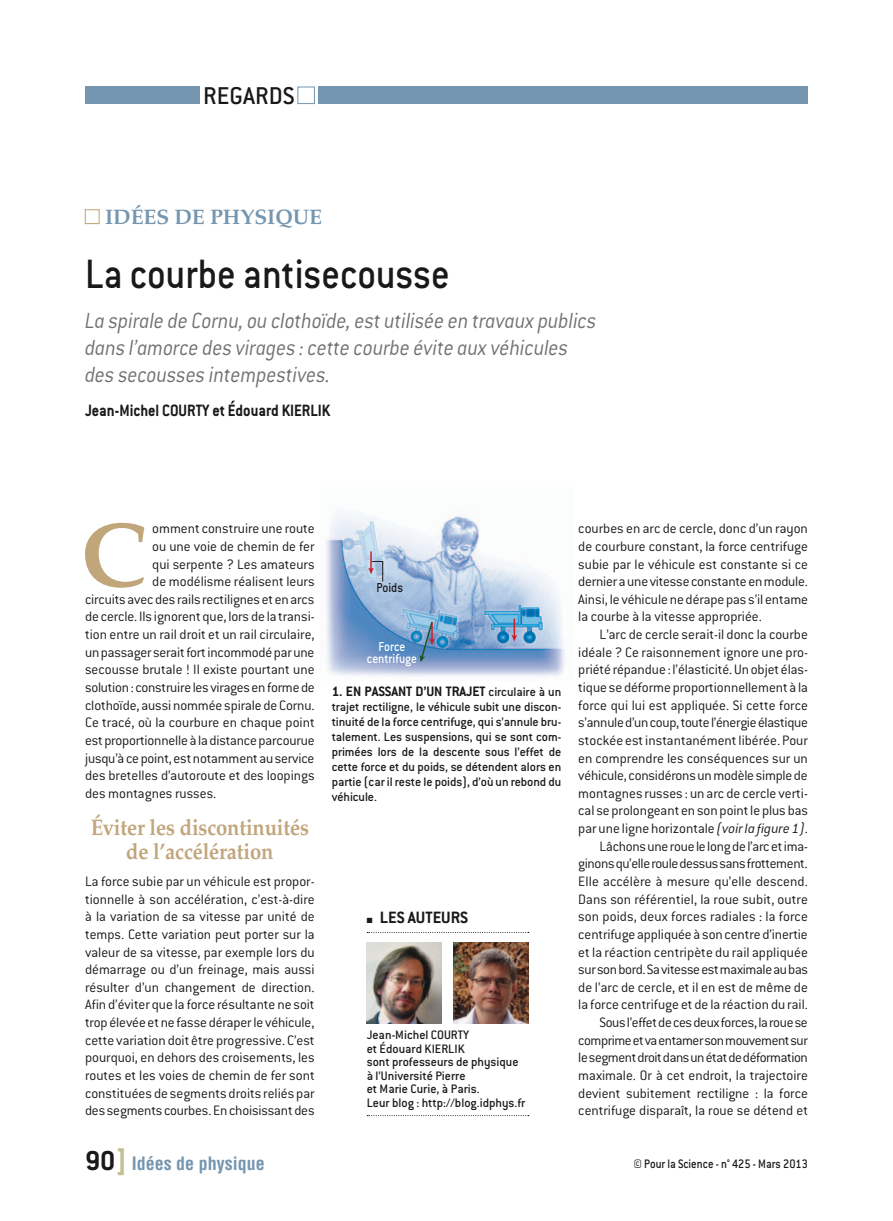
<style>
.page{position:relative;width:893px;height:1221px;background:#fff}
.page>*{position:absolute;margin:0;border:0;box-sizing:border-box;transform-origin:0 0}
._005_texte_courant_l{font:700 91.05px "Palatino";color:#c1a57b}
._001_titre{font:500 45px "Conduit ITC";color:#1a181b;scale:.9 1}
.t1{font:500 26.7px "Conduit ITC";color:#1a181b}
._002_chapeau{font:italic 300 24px/27px "Conduit ITC";color:#707173;scale:.9 1}
.inter_2_lignes_bleu{font:700 22.5px/24px "Palatino";letter-spacing:-.01em;color:#c1a57b;text-align:center;scale:.9 1}
.t2{font:700 21px "Palatino";color:#7596b0}
._003_auteur{font:700 18px "Conduit ITC";color:#1a181b;scale:.9 1}
.t3{font:700 condensed 18px "Helvetica";color:#7596b0}
._003_auteur-2{font:700 18px "Conduit ITC";color:#1a181b}
._005_texte_courant{font:300 15px/17.7px "Conduit ITC";color:#1a181b;text-align:justify}
._005_texte_courant_a{font:300 15px/17.5px "Conduit ITC";letter-spacing:-.005em;color:#1a181b;text-align:justify}
._005_texte_courant_l-2{font:300 15px "Conduit ITC";letter-spacing:-.005em;color:#1a181b}
._007_légende{font:700 15px "Conduit ITC";letter-spacing:-.005em;color:#1a181b}
.nomenclature_icono{font:500 14.25px/12.8px "Conduit ITC";color:#fff;text-align:center;scale:.9 1}
.nomenclature_icono-2{font:500 14.25px "Conduit ITC";color:#1a181b;scale:.9 1}
._007_légende-2{font:500 13.5px/15px "Conduit ITC";color:#1a181b;text-align:justify}
._007_légende-3{font:500 13.5px "Conduit ITC";color:#1a181b;scale:.9 1}
.s1{font-weight:500;font-size:13.5px}
.s2{font-style:italic}
.s3{font-family:"Conduit ITC";font-stretch:normal;font-size:30px;color:#1a181b}
.s4{font-family:"Conduit ITC";font-stretch:normal;font-size:30px;color:#c2bf92}
</style>
<div class="page">
<img style="left:326px;top:509px;width:239px;height:168px">
<div style="left:85px;top:87px;width:115px;height:17px;background:#7596b0"></div>
<div style="left:298px;top:87px;width:17px;height:17px;border:1px solid #7596b0"></div>
<div style="left:85px;top:209px;width:15px;height:15px;border:1px solid #c1a57b"></div>
<div style="left:318px;top:87px;width:490px;height:17px;background:#7596b0"></div>
<svg style="left:367px;top:1115px;width:162px;height:1px"></svg>
<img style="left:367px;top:942px;width:75px;height:81px">
<img style="left:453px;top:942px;width:75px;height:81px">
<svg style="left:512px;top:618px;width:5px;height:23px"></svg>
<svg style="left:420px;top:620px;width:15px;height:42px"></svg>
<svg style="left:368px;top:551px;width:15px;height:31px"></svg>
<p class="t1" style="left:203px;top:80px;width:93px">REGARDS</p>
<p class="t2" style="left:105px;top:204px;width:218px">IDÉES DE PHYSIQUE</p>
<p class="_001_titre" style="left:85px;top:248px;width:407px">La courbe antisecousse</p>
<p class="_002_chapeau" style="left:85px;top:307px;width:570px">La spirale de Cornu, ou clothoïde, est utilisée en travaux publics dans l’amorce des virages : cette courbe évite aux véhicules des secousses intempestives.</p>
<p class="_003_auteur" style="left:85px;top:400px;width:274px">Jean-Michel COURTY et Édouard KIERLIK</p>
<p class="_005_texte_courant_l" style="left:81px;top:502px;width:67px">C</p>
<p class="_005_texte_courant_l-2" style="left:152px;top:520px;width:164px">omment construire une route</p>
<p class="_005_texte_courant_l-2" style="left:152px;top:538px;width:164px">ou une voie de chemin de fer</p>
<p class="_005_texte_courant_l-2" style="left:152px;top:555px;width:164px">qui serpente ? Les amateurs</p>
<p class="_005_texte_courant_l-2" style="left:152px;top:573px;width:164px">de modélisme réalisent leurs</p>
<p class="_005_texte_courant_l-2" style="left:85px;top:591px;width:231px">circuits avec des rails rectilignes et en arcs</p>
<p class="_005_texte_courant_l-2" style="left:85px;top:608px;width:231px">de cercle. Ils ignorent que, lors de la transi-</p>
<p class="_005_texte_courant_l-2" style="left:85px;top:626px;width:231px">tion entre un rail droit et un rail circulaire,</p>
<p class="_005_texte_courant_l-2" style="left:85px;top:644px;width:231px">un passager serait fort incommodé par une</p>
<p class="_005_texte_courant_l-2" style="left:85px;top:661px;width:231px">secousse brutale ! Il existe pourtant une</p>
<p class="_005_texte_courant_l-2" style="left:85px;top:679px;width:231px">solution: construire les virages en forme de</p>
<p class="_005_texte_courant_l-2" style="left:85px;top:696px;width:231px">clothoïde, aussi nommée spirale de Cornu.</p>
<p class="_005_texte_courant_l-2" style="left:85px;top:714px;width:231px">Ce tracé, où la courbure en chaque point</p>
<p class="_005_texte_courant_l-2" style="left:85px;top:732px;width:231px">est proportionnelle à la distance parcourue</p>
<p class="_005_texte_courant_l-2" style="left:85px;top:749px;width:231px">jusqu’à ce point, est notamment au service</p>
<p class="_005_texte_courant_l-2" style="left:85px;top:767px;width:231px">des bretelles d’autoroute et des loopings</p>
<p class="_005_texte_courant_l-2" style="left:85px;top:785px;width:133px">des montagnes russes.</p>
<p class="inter_2_lignes_bleu" style="left:91px;top:815px;width:244px">Éviter les discontinuités de l’accélération</p>
<p class="_005_texte_courant_a" style="left:85px;top:872px;width:231px">La force subie par un véhicule est propor&shy;tionnelle à son accélération, c’est-à-dire à la variation de sa vitesse par unité de temps. Cette variation peut porter sur la valeur de sa vitesse, par exemple lors du démarrage ou d’un freinage, mais aussi résulter d’un changement de direction.<br>Afin d’éviter que la force résultante ne soit trop élevée et ne fasse déraper le véhicule, cette variation doit être progressive. C’est pourquoi, en dehors des croisements, les routes et les voies de chemin de fer sont constituées de segments droits reliés par des segments courbes. En choisissant des</p>
<p class="nomenclature_icono-2" style="left:376px;top:579px;width:31px">Poids</p>
<p class="nomenclature_icono" style="left:367px;top:639px;width:57px">Force centrifuge</p>
<p class="_007_légende" style="left:332px;top:683px;width:231px">1. EN PASSANT D’UN TRAJET <span class="s1">circulaire à un</span></p>
<p class="_007_légende-2" style="left:332px;top:699px;width:231px">trajet rectiligne, le véhicule subit une discon&shy;tinuité de la force centrifuge, qui s’annule bru&shy;talement. Les suspensions, qui se sont com&shy;primées lors de la descente sous l’effet de cette force et du poids, se détendent alors en partie (car il reste le poids), d’où un rebond du véhicule.</p>
<p class="_003_auteur-2" style="left:367px;top:907px;width:103px">■ LES AUTEURS</p>
<p class="_007_légende-2" style="left:367px;top:1027px;width:160px;line-height:13.5px;text-align:left">Jean-Michel COURTY<br>et Édouard KIERLIK<br>sont professeurs de physique à l’Université Pierre<br>et Marie Curie, à Paris.<br>Leur blog : http://blog.idphys.fr</p>
<p class="_005_texte_courant_a" style="left:578px;top:520px;width:231px">courbes en arc de cercle, donc d’un rayon de courbure constant, la force centrifuge subie par le véhicule est constante si ce dernier a une vitesse constante en module.<br>Ainsi, le véhicule ne dérape pas s’il entame la courbe à la vitesse appropriée.</p>
<p class="_005_texte_courant" style="left:578px;top:625px;width:231px;text-indent:21px">L’arc de cercle serait-il donc la courbe idéale ? Ce raisonnement ignore une pro&shy;priété répandue : l’élasticité. Un objet élas&shy;tique se déforme proportionnellement à la force qui lui est appliquée. Si cette force s’annule d’un coup, toute l’énergie élastique stockée est instantanément libérée. Pour en comprendre les conséquences sur un véhicule, considérons un modèle simple de montagnes russes : un arc de cercle verti&shy;cal se prolongeant en son point le plus bas par une ligne horizontale <span class="s2">(voir la figure 1)</span>.</p>
<p class="_005_texte_courant" style="left:578px;top:837px;width:231px;text-indent:21px">Lâchons une roue le long de l’arc et ima&shy;ginons qu’elle roule dessus sans frottement.<br>Elle accélère à mesure qu’elle descend.<br>Dans son référentiel, la roue subit, outre son poids, deux forces radiales : la force centrifuge appliquée à son centre d’inertie et la réaction centripète du rail appliquée sur son bord. Sa vitesse est maximale au bas de l’arc de cercle, et il en est de même de la force centrifuge et de la réaction du rail.</p>
<p class="_005_texte_courant" style="left:578px;top:1013px;width:231px;text-indent:21px">Sous l’effet de ces deux forces, la roue se comprime et va entamer son mouvement sur le segment droit dans un état de déformation maximale. Or à cet endroit, la trajectoire devient subitement rectiligne : la force centrifuge disparaît, la roue se détend et</p>
<p class="t3" style="left:85px;top:1152px;width:181px"><span class="s3">90</span><span class="s4">]</span> Idées de physique</p>
<p class="_007_légende-3" style="left:633px;top:1156px;width:195px">© Pour la Science - n° 425 - Mars 2013</p>
</div>
